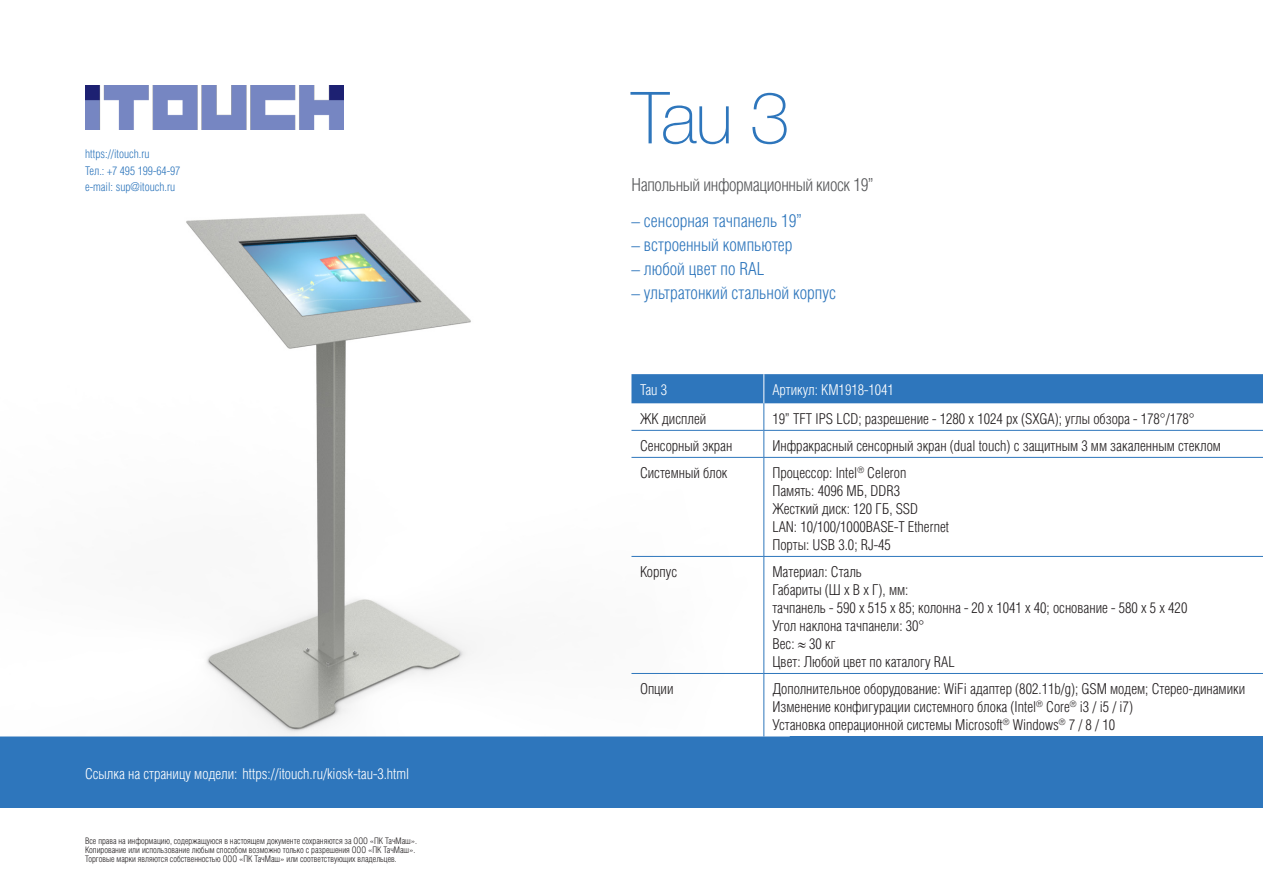
<style>
.page{position:relative;width:1263px;height:893px;background:#fff}
.page>*{position:absolute;margin:0;border:0;box-sizing:border-box;transform-origin:0 0}
.t1{font:100 72px "Helvetica Neue LT";color:#2e76bc}
.t2{font:300 18px "Helios Cond";color:#2e76bc}
.t3{font:300 18px "Helios Cond";letter-spacing:-.02em;color:#57585a}
.text_tabl_1{font:300 15px "Helios Cond";color:#231f20}
.text_tabl_header{font:300 15px "Helios Cond";color:#fff}
.text_tabl_1-2{font:300 12px "Helios Cond";color:#2e76bc}
.t4{font:300 9px "Helios Cond";color:#231f20}
</style>
<div class="page">
<div style="left:0;top:736px;width:1263px;height:72px;background:#2e76bc"></div>
<img style="left:85px;top:85px;width:258px;height:45px">
<img style="left:186px;top:213px;width:604px;height:523px">
<svg style="left:631px;top:374px;width:632px;height:83px"></svg>
<hr style="left:631px;top:457px;width:133px;height:1px;background:#2e76bc">
<hr style="left:764px;top:457px;width:499px;height:1px;background:#2e76bc">
<hr style="left:763px;top:458px;width:1px;height:98px;background:#2e76bc">
<hr style="left:631px;top:556px;width:133px;height:1px;background:#2e76bc">
<hr style="left:764px;top:556px;width:499px;height:1px;background:#2e76bc">
<hr style="left:763px;top:557px;width:1px;height:116px;background:#2e76bc">
<hr style="left:631px;top:673px;width:133px;height:1px;background:#2e76bc">
<hr style="left:764px;top:673px;width:499px;height:1px;background:#2e76bc">
<hr style="left:763px;top:674px;width:1px;height:62px;background:#2e76bc">
<p class="text_tabl_1-2" style="left:85px;top:147px;width:66px">https://itouch.ru</p>
<p class="text_tabl_1-2" style="left:85px;top:164px;width:97px">Тел.: +7 495 199-64-97</p>
<p class="text_tabl_1-2" style="left:85px;top:180px;width:92px">e-mail: sup@itouch.ru</p>
<p class="text_tabl_header" style="left:85px;top:765px;width:326px">Ссылка на страницу модели: https://itouch.ru/kiosk-tau-3.html</p>
<p class="t4" style="left:85px;top:835px;width:334px">Все права на информацию, содержащуюся в настоящем документе сохраняются за ООО «ПК ТачМаш».</p>
<p class="t4" style="left:85px;top:844px;width:332px">Копирование или использование любым способом возможно только с разрешения ООО «ПК ТачМаш».</p>
<p class="t4" style="left:85px;top:853px;width:313px">Торговые марки являются собственностью ООО «ПК ТачМаш» или соответствующих владельцев.</p>
<p class="t1" style="left:631px;top:77px;width:160px">Tau 3</p>
<p class="t3" style="left:631px;top:175px;width:244px">Напольный информационный киоск 19”</p>
<p class="t2" style="left:631px;top:211px;width:172px">– сенсорная тачпанель 19”</p>
<p class="t2" style="left:631px;top:235px;width:163px">– встроенный компьютер</p>
<p class="t2" style="left:631px;top:259px;width:134px">– любой цвет по RAL</p>
<p class="t2" style="left:631px;top:283px;width:206px">– ультратонкий стальной корпус</p>
<p class="text_tabl_header" style="left:640px;top:381px;width:29px">Tau 3</p>
<p class="text_tabl_header" style="left:772px;top:381px;width:123px">Артикул: KM1918-1041</p>
<p class="text_tabl_1" style="left:640px;top:410px;width:68px">ЖК дисплей</p>
<p class="text_tabl_1" style="left:772px;top:410px;width:424px">19” TFT IPS LCD; разрешение - 1280 x 1024 px (SXGA); углы обзора - 178°/178°</p>
<p class="text_tabl_1" style="left:640px;top:437px;width:94px">Сенсорный экран</p>
<p class="text_tabl_1" style="left:772px;top:437px;width:450px">Инфракрасный сенсорный экран (dual touch) c защитным 3 мм закаленным стеклом</p>
<p class="text_tabl_1" style="left:640px;top:464px;width:89px">Системный блок</p>
<p class="text_tabl_1" style="left:772px;top:464px;width:135px">Процессор: Intel<sup>®</sup> Celeron</p>
<p class="text_tabl_1" style="left:772px;top:482px;width:129px">Память: 4096 МБ, DDR3</p>
<p class="text_tabl_1" style="left:772px;top:500px;width:147px">Жесткий диск: 120 ГБ, SSD</p>
<p class="text_tabl_1" style="left:772px;top:518px;width:178px">LAN: 10/100/1000BASE-T Ethernet</p>
<p class="text_tabl_1" style="left:772px;top:536px;width:120px">Порты: USB 3.0; RJ-45</p>
<p class="text_tabl_1" style="left:640px;top:563px;width:39px">Корпус</p>
<p class="text_tabl_1" style="left:772px;top:563px;width:91px">Материал: Сталь</p>
<p class="text_tabl_1" style="left:772px;top:581px;width:138px">Габариты (Ш х В х Г), мм:</p>
<p class="text_tabl_1" style="left:772px;top:599px;width:416px">тачпанель - 590 х 515 х 85; колонна - 20 х 1041 х 40; основание - 580 x 5 х 420</p>
<p class="text_tabl_1" style="left:772px;top:617px;width:153px">Угол наклона тачпанели: 30°</p>
<p class="text_tabl_1" style="left:772px;top:635px;width:65px">Вес: ≈ 30 кг</p>
<p class="text_tabl_1" style="left:772px;top:653px;width:184px">Цвет: Любой цвет по каталогу RAL</p>
<p class="text_tabl_1" style="left:640px;top:680px;width:35px">Опции</p>
<p class="text_tabl_1" style="left:772px;top:680px;width:474px">Дополнительное оборудование: WiFi адаптер (802.11b/g); GSM модем; Стерео-динамики</p>
<p class="text_tabl_1" style="left:772px;top:698px;width:362px">Изменение конфигурации системного блока (Intel<sup>®</sup> Core<sup>®</sup> i3 / i5 / i7)</p>
<p class="text_tabl_1" style="left:772px;top:716px;width:344px">Установка операционной системы Microsoft<sup>®</sup> Windows<sup>®</sup> 7 / 8 / 10</p>
</div>
